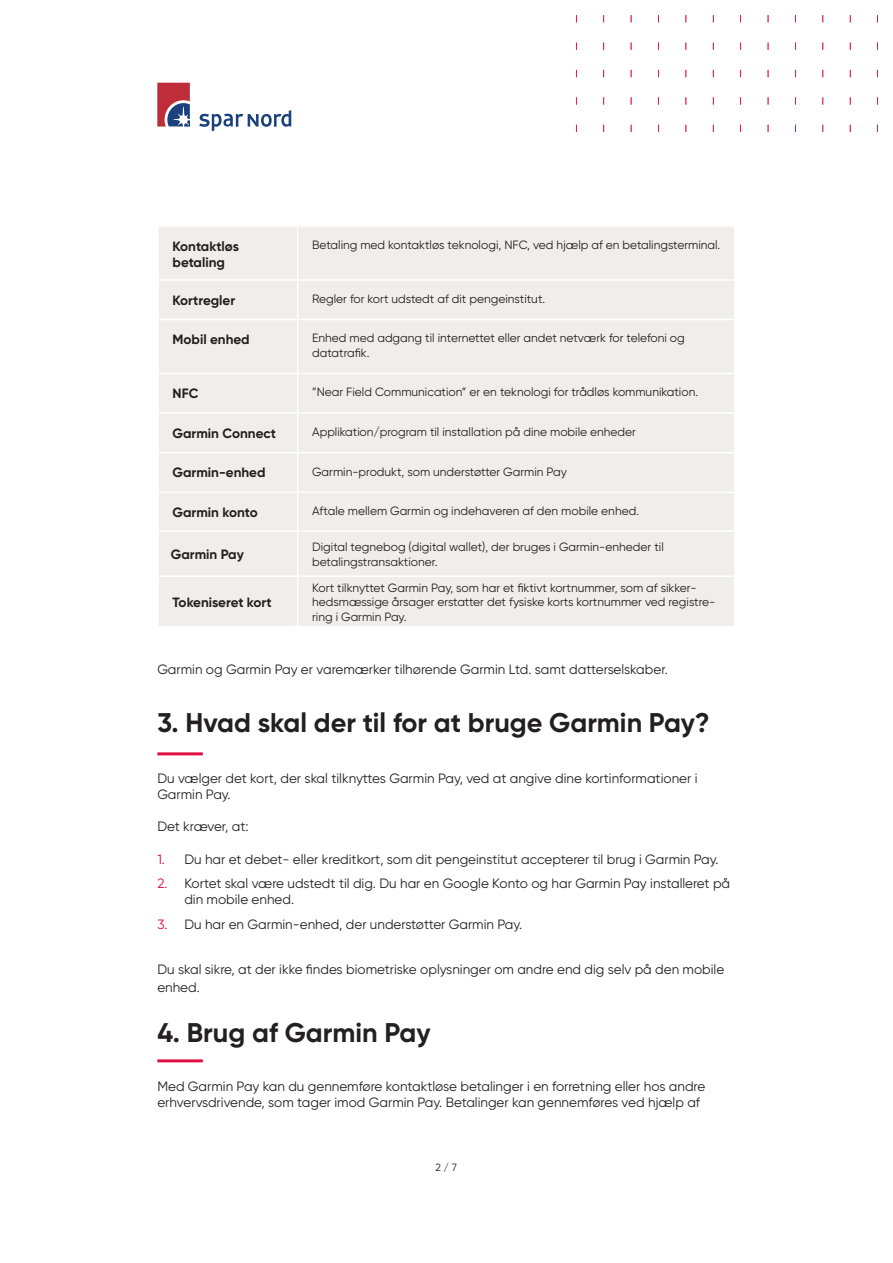
<style>
.page{position:relative;width:893px;height:1263px;background:#fff}
.page>*{position:absolute;margin:0;border:0;box-sizing:border-box;transform-origin:0 0}
.H1_afsnit{font:700 27px "Gilroy";color:#231f20}
.t1{font:700 27px "Gilroy";color:#242021}
.t2{font:13.5px/16.2px "Gilroy";color:#242021}
.t3{font:13.5px/16.2px "Gilroy";color:#231f20}
.t4{font:700 13.5px/16.2px "Gilroy";color:#231f20}
.t5{font:12px/14.4px "Gilroy";color:#231f20}
.t6{font:12px "Gilroy";color:#242021}
.t7{font:10.5px "Gilroy";color:#231f20}
.s1{color:#e10d42}
</style>
<div class="page">
<svg style="left:199px;top:110px;width:92px;height:21px"></svg>
<svg style="left:157px;top:83px;width:33px;height:44px"></svg>
<div style="left:159px;top:227px;width:575px;height:399px;background:#f1edea"></div>
<hr style="left:297px;top:227px;width:1px;height:52px;background:#fff">
<hr style="left:157px;top:279px;width:141px;height:2px;background:#fff">
<hr style="left:298px;top:279px;width:438px;height:2px;background:#fff">
<hr style="left:297px;top:281px;width:1px;height:38px;background:#fff">
<hr style="left:157px;top:319px;width:141px;height:1px;background:#fff">
<hr style="left:298px;top:319px;width:438px;height:1px;background:#fff">
<hr style="left:297px;top:320px;width:1px;height:53px;background:#fff">
<hr style="left:157px;top:373px;width:141px;height:1px;background:#fff">
<hr style="left:298px;top:373px;width:438px;height:1px;background:#fff">
<hr style="left:297px;top:374px;width:1px;height:38px;background:#fff">
<hr style="left:157px;top:412px;width:141px;height:2px;background:#fff">
<hr style="left:298px;top:412px;width:438px;height:2px;background:#fff">
<hr style="left:297px;top:414px;width:1px;height:38px;background:#fff">
<hr style="left:157px;top:452px;width:141px;height:1px;background:#fff">
<hr style="left:298px;top:452px;width:438px;height:1px;background:#fff">
<hr style="left:297px;top:453px;width:1px;height:39px;background:#fff">
<hr style="left:157px;top:492px;width:141px;height:1px;background:#fff">
<hr style="left:298px;top:492px;width:438px;height:1px;background:#fff">
<hr style="left:297px;top:493px;width:1px;height:37px;background:#fff">
<hr style="left:157px;top:530px;width:141px;height:1px;background:#fff">
<hr style="left:298px;top:530px;width:438px;height:1px;background:#fff">
<hr style="left:297px;top:532px;width:1px;height:43px;background:#fff">
<hr style="left:157px;top:575px;width:141px;height:2px;background:#fff">
<hr style="left:298px;top:575px;width:438px;height:2px;background:#fff">
<hr style="left:297px;top:577px;width:1px;height:49px;background:#fff">
<hr style="left:157px;top:752px;width:46px;height:3px;background:#e10d42">
<hr style="left:157px;top:1059px;width:46px;height:3px;background:#e10d42">
<p class="t4" style="left:173px;top:238px;width:68px">Kontaktløs betaling</p>
<p class="t5" style="left:312px;top:237px;width:410px">Betaling med kontaktløs teknologi, NFC, ved hjælp af en betalingsterminal.</p>
<p class="t4" style="left:173px;top:292px;width:64px">Kortregler</p>
<p class="t5" style="left:312px;top:291px;width:235px">Regler for kort udstedt af dit pengeinstitut.</p>
<p class="t4" style="left:173px;top:331px;width:79px">Mobil enhed</p>
<p class="t5" style="left:312px;top:331px;width:374px">Enhed med adgang til internettet eller andet netværk for telefoni og datatrafik.</p>
<p class="t4" style="left:173px;top:385px;width:27px">NFC</p>
<p class="t5" style="left:312px;top:385px;width:387px">”Near Field Communication” er en teknologi for trådløs kommunikation.</p>
<p class="t4" style="left:173px;top:425px;width:105px">Garmin Connect</p>
<p class="t4" style="left:173px;top:464px;width:94px">Garmin-enhed</p>
<p class="t5" style="left:312px;top:464px;width:256px">Garmin-produkt, som understøtter Garmin Pay</p>
<p class="t4" style="left:173px;top:504px;width:87px">Garmin konto</p>
<p class="t5" style="left:312px;top:504px;width:328px">Aftale mellem Garmin og indehaveren af den mobile enhed.</p>
<p class="t4" style="left:171px;top:546px;width:74px">Garmin Pay</p>
<p class="t5" style="left:312px;top:540px;width:353px">Digital tegnebog (digital wallet), der bruges i Garmin-enheder til betalingstransaktioner.</p>
<p class="t4" style="left:173px;top:594px;width:101px">Tokeniseret kort</p>
<p class="t6" style="left:312px;top:424px;width:325px">Applikation/program til installation på dine mobile enheder</p>
<p class="t5" style="left:312px;top:580px;width:405px">Kort tilknyttet Garmin Pay, som har et fiktivt kortnummer, som af sikker&shy;hedsmæssige årsager erstatter det fysiske korts kortnummer ved registre&shy;ring i Garmin Pay.</p>
<p class="t3" style="left:157px;top:661px;width:512px">Garmin og Garmin Pay er varemærker tilhørende Garmin Ltd. samt datterselskaber.</p>
<p class="H1_afsnit" style="left:157px;top:706px;width:554px">3. Hvad skal der til for at bruge Garmin Pay?</p>
<p class="t2" style="left:157px;top:769px;width:542px">Du vælger det kort, der skal tilknyttes Garmin Pay, ved at angive dine kortinformationer i<br>Garmin Pay.</p>
<p class="t2" style="left:157px;top:818px;width:93px">Det kræver, at:</p>
<p class="t2" style="left:157px;top:850px;width:563px"><span class="s1">1.</span> Du har et debet- eller kreditkort, som dit pengeinstitut accepterer til brug i Garmin Pay.</p>
<p class="t2" style="left:184px;top:875px;width:547px;text-indent:-27px"><span class="s1">2.</span> Kortet skal være udstedt til dig. Du har en Google Konto og har Garmin Pay installeret på din mobile enhed.</p>
<p class="t2" style="left:157px;top:916px;width:366px"><span class="s1">3.</span> Du har en Garmin-enhed, der understøtter Garmin Pay.</p>
<p class="t2" style="left:157px;top:960px;width:568px;line-height:18px">Du skal sikre, at der ikke findes biometriske oplysninger om andre end dig selv på den mobile enhed.</p>
<p class="t1" style="left:157px;top:1016px;width:275px">4. Brug af Garmin Pay</p>
<p class="t3" style="left:157px;top:1078px;width:549px">Med Garmin Pay kan du gennemføre kontaktløse betalinger i en forretning eller hos andre erhvervsdrivende, som tager imod Garmin Pay. Betalinger kan gennemføres ved hjælp af</p>
<p class="t7" style="left:435px;top:1161px;width:23px">2 / 7</p>
</div>
